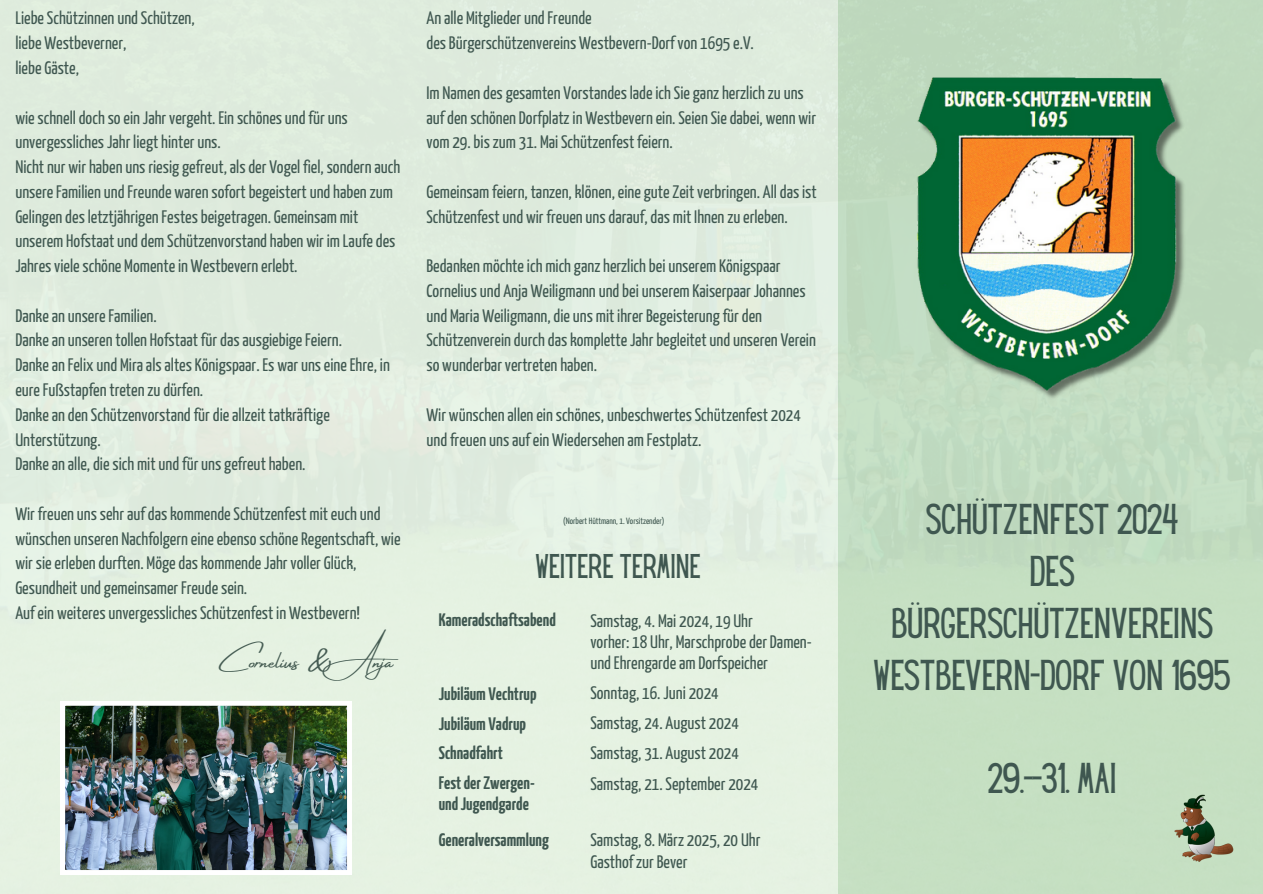
<style>
.page{position:relative;width:1263px;height:894px;background:#fff}
.page>*{position:absolute;margin:0;border:0;box-sizing:border-box;transform-origin:0 0}
.t1{font:37.65px/51.8px "Hey Gotcha";color:#3f5750;text-align:center}
.t2{font:30px "Hey Gotcha";color:#3f5750}
.t3{font:22.5px "Amsterdam Four";color:#3f5750}
.t4{font:18px/24.8px "Yanone Kaffeesatz";color:#3f5750}
.t5{font:700 18px/21.3px "Yanone Kaffeesatz";color:#3f5750}
.t6{font:9px "Yanone Kaffeesatz";color:#3f5750}
</style>
<div class="page">
<img style="left:65px;top:705px;width:283px;height:166px">
<img style="left:917px;top:74px;width:271px;height:333px">
<img style="left:1159px;top:775px;width:86px;height:107px">
<h5 class="t4" style="left:15px;top:7px;width:181px">Liebe Schützinnen und Schützen, liebe Westbeverner,<br>liebe Gäste,</h5>
<h3 class="t4" style="left:15px;top:106px;width:386px">wie schnell doch so ein Jahr vergeht. Ein schönes und für uns unvergessliches Jahr liegt hinter uns.<br>Nicht nur wir haben uns riesig gefreut, als der Vogel fiel, sondern auch unsere Familien und Freunde waren sofort begeistert und haben zum Gelingen des letztjährigen Festes beigetragen. Gemeinsam mit unserem Hofstaat und dem Schützenvorstand haben wir im Laufe des Jahres viele schöne Momente in Westbevern erlebt.</h3>
<p class="t4" style="left:15px;top:304px;width:376px">Danke an unsere Familien.<br>Danke an unseren tollen Hofstaat für das ausgiebige Feiern.<br>Danke an Felix und Mira als altes Königspaar. Es war uns eine Ehre, in eure Fußstapfen treten zu dürfen.<br>Danke an den Schützenvorstand für die allzeit tatkräftige Unterstützung.<br>Danke an alle, die sich mit und für uns gefreut haben.</p>
<h5 class="t4" style="left:15px;top:502px;width:387px">Wir freuen uns sehr aufdas kommende Schützenfest mit euch und wünschen unseren Nachfolgern eine ebenso schöne Regentschaft, wie wir sie erleben durften. Möge das kommende Jahr voller Glück, Gesundheit und gemeinsamer Freude sein.<br>Auf ein weiteres unvergessliches Schützenfest in Westbevern!</h5>
<h5 class="t1" style="left:873px;top:497px;width:359px">SCHÜTZENFEST 2024<br>DES<br>BÜRGERSCHÜTZENVEREINS<br>WESTBEVERN-DORF VON 1695</h5>
<h5 class="t4" style="left:426px;top:7px;width:329px">An alle Mitglieder und Freunde<br>des Bürgerschützenvereins Westbevern-Dorfvon 1695 e.V.</h5>
<p class="t4" style="left:426px;top:81px;width:391px">Im Namen des gesamten Vorstandes lade ich Sie ganz herzlich zu uns aufden schönen Dorfplatz in Westbevern ein. Seien Sie dabei, wenn wir vom 29. bis zum 31. Mai Schützenfest feiern.</p>
<h2 class="t4" style="left:426px;top:180px;width:392px">Gemeinsam feiern, tanzen, klönen, eine gute Zeit verbringen. All das ist<br>Schützenfest und wir freuen uns darauf, das mit Ihnen zu erleben.</h2>
<h4 class="t4" style="left:426px;top:255px;width:391px">Bedanken möchte ich mich ganz herzlich bei unserem Königspaar Cornelius und Anja Weiligmann und bei unserem Kaiserpaar Johannes und Maria Weiligmann, die uns mit ihrer Begeisterung für den Schützenverein durch das komplette Jahr begleitet und unseren Verein so wunderbar vertreten haben.</h4>
<h5 class="t4" style="left:426px;top:403px;width:376px">Wir wünschen allen ein schönes, unbeschwertes Schützenfest 2024 und freuen uns aufein Wiedersehen am Festplatz.</h5>
<p class="t6" style="left:563px;top:517px;width:103px">(Norbert Hüttmann, 1. Vorsitzender)</p>
<h5 class="t2" style="left:535px;top:553px;width:165px">WEITERE TERMINE</h5>
<h4 class="t5" style="left:439px;top:610px;width:118px">Kameradschaftsabend</h4>
<h5 class="t4" style="left:590px;top:611px;width:223px;line-height:21.3px">Samstag, 4. Mai 2024, 19 Uhr<br>vorher: 18 Uhr, Marschprobe der Damen&shy;und Ehrengarde am Dorfspeicher</h5>
<h5 class="t3" style="left:218px;top:649px;width:197px">Cornelius &amp; Anja</h5>
<h1 class="t4" style="left:590px;top:681px;width:130px">Sonntag, 16. Juni 2024</h1>
<h1 class="t4" style="left:590px;top:711px;width:150px">Samstag, 24. August 2024</h1>
<h5 class="t5" style="left:439px;top:684px;width:99px">Jubiläum Vechtrup</h5>
<p class="t5" style="left:439px;top:714px;width:89px">Jubiläum Vadrup</p>
<h5 class="t5" style="left:439px;top:743px;width:65px">Schnadfahrt</h5>
<h4 class="t4" style="left:590px;top:741px;width:150px">Samstag, 31. August 2024</h4>
<h4 class="t4" style="left:590px;top:773px;width:170px">Samstag, 21. September 2024</h4>
<h5 class="t5" style="left:439px;top:830px;width:112px">Generalversammlung</h5>
<h4 class="t4" style="left:590px;top:830px;width:172px;line-height:21.3px">Samstag, 8. März 2025, 20 Uhr<br>Gasthofzur Bever</h4>
<h4 class="t5" style="left:439px;top:773px;width:97px">FestderZwergen&shy;undJugendgarde</h4>
<h5 class="t1" style="left:988px;top:756px;width:128px">29.--31. MAI</h5>
</div>
